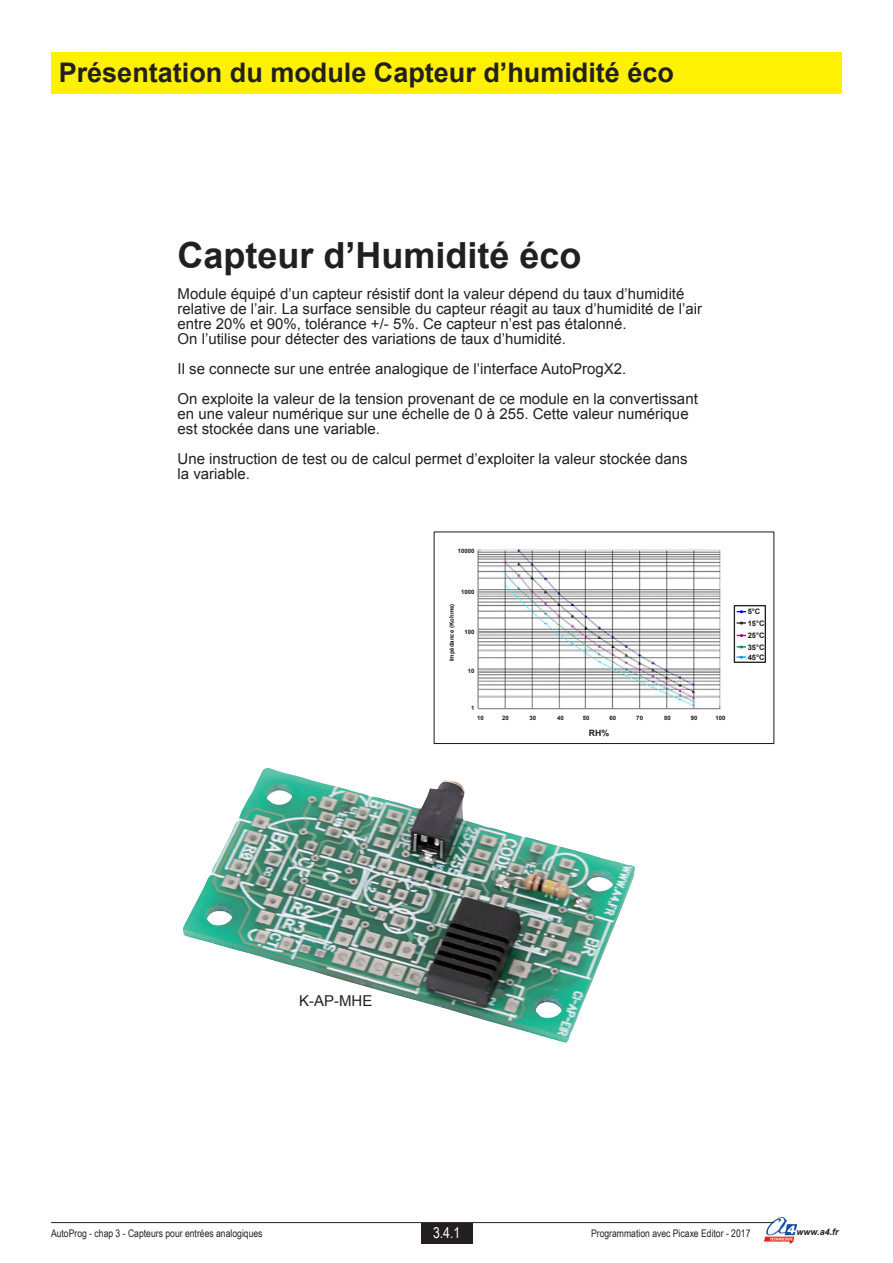
<style>
.page{position:relative;width:893px;height:1263px;background:#fff}
.page>*{position:absolute;margin:0;border:0;box-sizing:border-box;transform-origin:0 0}
.t1{font:700 36px "Arial";color:#231f20}
.Tetières{font:700 27px "Arial";color:#231f20}
.t2{font:15px/15px "Arial";color:#231f20}
.t3{font:15px "Arial Narrow";color:#fff}
.t4{font:10.5px "Arial Narrow";color:#231f20}
.t5{font:italic 700 9px "Arial";color:#231f20}
.t6{font:700 8.7px "Arial";color:#1a171c}
.t7{font:700 7.5px/11.9px "Arial";color:#1a171c}
.t8{font:700 6px "Arial";color:#1a171c}
</style>
<div class="page">
<div style="left:51px;top:52px;width:791px;height:41px;background:#fff101"></div>
<img style="left:764px;top:1217px;width:32px;height:27px">
<hr style="left:51px;top:1222px;width:723px;height:1px;background:#231f20">
<div style="left:421px;top:1223px;width:51px;height:20px;background:#231f20"></div>
<div style="left:434px;top:531px;width:340px;height:213px;border:1px solid #1a171c"></div>
<div style="left:734px;top:605px;width:32px;height:58px;border:1px solid #231f20"></div>
<svg style="left:737px;top:610px;width:9px;height:3px"></svg>
<svg style="left:737px;top:622px;width:9px;height:2px"></svg>
<svg style="left:737px;top:634px;width:9px;height:3px"></svg>
<svg style="left:737px;top:646px;width:9px;height:2px"></svg>
<svg style="left:737px;top:656px;width:9px;height:2px"></svg>
<img style="left:477px;top:549px;width:244px;height:161px">
<img style="left:183px;top:768px;width:452px;height:275px">
<p class="Tetières" style="left:59px;top:55px;width:617px">Présentation du module Capteur d’humidité éco</p>
<p class="t1" style="left:178px;top:231px;width:406px">Capteur d’Humidité éco</p>
<p class="t2" style="left:178px;top:286px;width:526px">Module équipé d’un capteur résistif dont la valeur dépend du taux d’humidité relative de l’air. La surface sensible du capteur réagit au taux d’humidité de l’air entre 20% et 90%, tolérance +/- 5%. Ce capteur n’est pas étalonné.</p>
<p class="t2" style="left:178px;top:331px;width:390px">On l’utilise pour détecter des variations de taux d’humidité.</p>
<p class="t2" style="left:178px;top:361px;width:450px">Il se connecte sur une entrée analogique de l’interface AutoProgX2.</p>
<p class="t2" style="left:178px;top:391px;width:522px">On exploite la valeur de la tension provenant de ce module en la convertissant en une valeur numérique sur une échelle de 0 à 255. Cette valeur numérique</p>
<p class="t2" style="left:178px;top:421px;width:204px">est stockée dans une variable.</p>
<p class="t2" style="left:178px;top:451px;width:512px">Une instruction de test ou de calcul permet d’exploiter la valeur stockée dans</p>
<p class="t2" style="left:178px;top:466px;width:74px">la variable.</p>
<p class="t8" style="left:458px;top:547px;width:18px">10000</p>
<p class="t8" style="left:461px;top:587px;width:15px">1000</p>
<p class="t8" style="left:448px;top:661px;width:59px;rotate:-90deg">Impédance (Kohms)</p>
<p class="t8" style="left:465px;top:628px;width:12px">100</p>
<p class="t8" style="left:468px;top:667px;width:8px">10</p>
<p class="t8" style="left:471px;top:704px;width:5px">1</p>
<p class="t8" style="left:477px;top:714px;width:8px">10</p>
<p class="t8" style="left:502px;top:714px;width:8px">20</p>
<p class="t8" style="left:529px;top:714px;width:8px">30</p>
<p class="t8" style="left:557px;top:714px;width:8px">40</p>
<p class="t8" style="left:583px;top:714px;width:8px">50</p>
<p class="t8" style="left:609px;top:714px;width:8px">60</p>
<p class="t8" style="left:636px;top:714px;width:8px">70</p>
<p class="t8" style="left:664px;top:714px;width:8px">80</p>
<p class="t8" style="left:691px;top:714px;width:8px">90</p>
<p class="t8" style="left:716px;top:714px;width:12px">100</p>
<p class="t6" style="left:589px;top:727px;width:22px">RH%</p>
<p class="t7" style="left:748px;top:606px;width:18px">5°C<br>15°C<br>25°C<br>35°C</p>
<p class="t7" style="left:748px;top:651px;width:18px">45°C</p>
<p class="t2" style="left:299px;top:993px;width:75px">K-AP-MHE</p>
<p class="t3" style="left:433px;top:1222px;width:29px">3.4.1</p>
<p class="t4" style="left:591px;top:1226px;width:161px">Programmation avec Picaxe Editor - 2017</p>
<p class="t4" style="left:51px;top:1226px;width:213px">AutoProg - chap 3 - Capteurs pour entrées analogiques</p>
<p class="t5" style="left:796px;top:1226px;width:44px">www.a4.fr</p>
</div>
